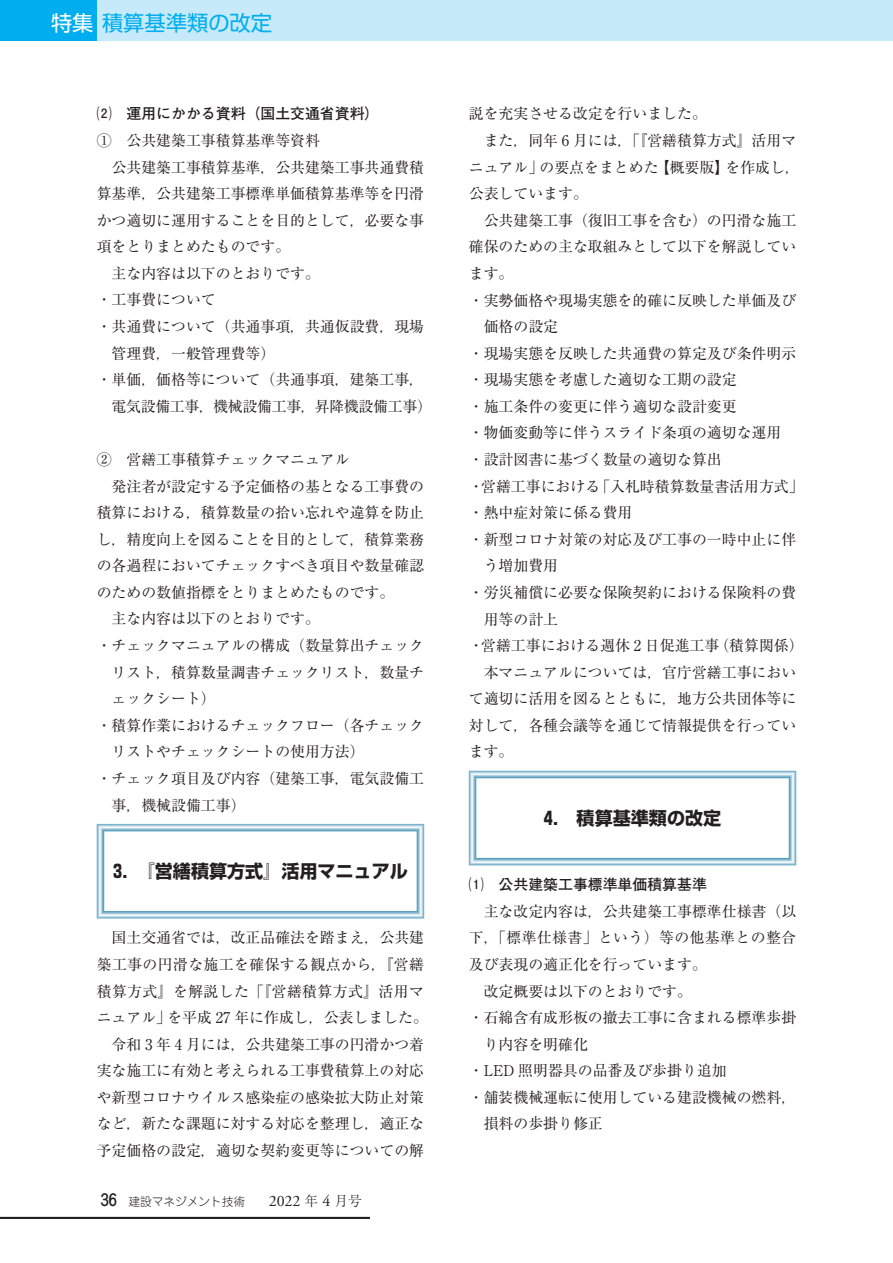
<style>
.page{position:relative;width:893px;height:1263px;background:#fff}
.page>*{position:absolute;margin:0;border:0;box-sizing:border-box;transform-origin:0 0}
.t1{font:21.3px "Shin Go Pr 6 N";color:#00aeef}
.t2{font:700 18px "Shin Go Pr 6 N";color:#231f20}
.本文_14Q{font:14.85px/26.5px "Ryumin Pr 6 N";color:#231f20;text-align:justify}
.本文_問答1{font:14.85px/26.5px "Ryumin Pr 6 N";color:#231f20}
.本文_14Q-2{font:14.85px/26.5px "Ryumin Pr 6 N";letter-spacing:.025em;color:#231f20}
.中見出し__1___太ゴ_前アキ{font:700 14.85px "Futo Go B101 Pr 6 N";color:#231f20}
.小見出し__など_前アキ{font:14.85px "Ryumin Pr 6 N";color:#231f20}
.中見出し__1___太ゴ{font:700 14.85px "Futo Go B101 Pr 6 N";color:#231f20}
.小見出し__など{font:14.85px "Ryumin Pr 6 N";color:#231f20}
.t3{font:300 11.7px "Jun 101 Pro";color:#231f20}
.s1{color:#fff}
.s2{font-family:"Jun 34 Pro";font-weight:500;font-size:15.9px}
.s3{font-family:"Adobe Garamond Pro";font-weight:400;font-size:15.9px}
.s4{font-family:"Ryumin Pr 6 N";font-size:13.8px}
</style>
<div class="page">
<div style="left:0;top:0;width:98px;height:40px;background:#00aeef"></div>
<div style="left:98px;top:0;width:795px;height:40px;background:#c6eafa"></div>
<svg style="left:97px;top:824px;width:327px;height:94px"></svg>
<svg style="left:469px;top:771px;width:327px;height:94px"></svg>
<hr style="left:0;top:1217px;width:370px;height:2px;background:#231f20">
<h1 class="t1" style="left:51px;top:6px;width:223px"><span class="s1">特集</span>積算基準類の改定</h1>
<p class="中見出し__1___太ゴ_前アキ" style="left:97px;top:102px;width:284px">⑵　運用にかかる資料（国土交通省資料）</p>
<p class="小見出し__など" style="left:97px;top:129px;width:225px">①　公共建築工事積算基準等資料</p>
<p class="本文_14Q" style="left:97px;top:153px;width:329px;text-indent:15px">公共建築工事積算基準，公共建築工事共通費積算基準，公共建築工事標準単価積算基準等を円滑かつ適切に運用することを目的として，必要な事項をとりまとめたものです。</p>
<p class="本文_14Q" style="left:112px;top:259px;width:210px">主な内容は以下のとおりです。</p>
<p class="本文_問答1" style="left:97px;top:286px;width:121px">・工事費について</p>
<p class="本文_問答1" style="left:112px;top:312px;width:314px;text-indent:-15px">・共通費について（共通事項，共通仮設費，現場管理費，一般管理費等）</p>
<p class="本文_問答1" style="left:111px;top:366px;width:322px;text-indent:-15px">・単価，価格等について（共通事項，建築工事，電気設備工事，機械設備工事，昇降機設備工事）</p>
<p class="小見出し__など_前アキ" style="left:97px;top:448px;width:254px">②　営繕工事積算チェックマニュアル</p>
<p class="本文_14Q" style="left:97px;top:472px;width:329px;text-indent:15px">発注者が設定する予定価格の基となる工事費の積算における，積算数量の拾い忘れや違算を防止し，精度向上を図ることを目的として，積算業務の各過程においてチェックすべき項目や数量確認のための数値指標をとりまとめたものです。</p>
<p class="本文_14Q" style="left:112px;top:605px;width:210px">主な内容は以下のとおりです。</p>
<p class="本文_問答1" style="left:112px;top:631px;width:314px;text-align:justify;text-indent:-15px">・チェックマニュアルの構成（数量算出チェックリスト，積算数量調書チェックリスト，数量チェックシート）</p>
<p class="本文_問答1" style="left:112px;top:711px;width:314px;text-indent:-15px">・積算作業におけるチェックフロー（各チェックリストやチェックシートの使用方法）</p>
<p class="本文_問答1" style="left:112px;top:764px;width:314px;text-indent:-15px">・チェック項目及び内容（建築工事，電気設備工事，機械設備工事）</p>
<p class="t2" style="left:113px;top:857px;width:296px">3.　『営繕積算方式』活用マニュアル</p>
<p class="本文_14Q-2" style="left:97px;top:924px;width:333px;text-indent:15px">国土交通省では，改正品確法を踏まえ，公共建築工事の円滑な施工を確保する観点から，『営繕積算方式』を解説した「『営繕積算方式』活用マニュアル」を平成 27 年に作成し，公表しました。</p>
<p class="本文_14Q" style="left:97px;top:1030px;width:329px;text-indent:15px">令和 3 年 4 月には，公共建築工事の円滑かつ着実な施工に有効と考えられる工事費積算上の対応や新型コロナウイルス感染症の感染拡大防止対策など，新たな課題に対する対応を整理し，適正な予定価格の設定，適切な契約変更等についての解</p>
<p class="t3" style="left:101px;top:1192px;width:262px"><span class="s2">36</span> 建設マネジメント技術　　<span class="s3">2022</span> <span class="s4">年</span> <span class="s3">4</span> <span class="s4">月号</span></p>
<p class="本文_14Q" style="left:469px;top:100px;width:240px">説を充実させる改定を行いました。</p>
<p class="本文_14Q" style="left:469px;top:126px;width:333px;text-align:left;text-indent:15px">また，同年 6 月には，「『営繕積算方式』活用マニュアル」の要点をまとめた【概要版】を作成し，公表しています。</p>
<p class="本文_14Q" style="left:469px;top:206px;width:329px;text-indent:15px">公共建築工事（復旧工事を含む）の円滑な施工確保のための主な取組みとして以下を解説しています。</p>
<p class="本文_問答1" style="left:484px;top:286px;width:314px;text-indent:-15px">・実勢価格や現場実態を的確に反映した単価及び価格の設定</p>
<p class="本文_問答1" style="left:469px;top:339px;width:329px">・現場実態を反映した共通費の算定及び条件明示</p>
<p class="本文_問答1" style="left:469px;top:366px;width:269px">・現場実態を考慮した適切な工期の設定</p>
<p class="本文_問答1" style="left:469px;top:392px;width:269px">・施工条件の変更に伴う適切な設計変更</p>
<p class="本文_問答1" style="left:469px;top:419px;width:314px">・物価変動等に伴うスライド条項の適切な運用</p>
<p class="本文_問答1" style="left:469px;top:445px;width:254px">・設計図書に基づく数量の適切な算出</p>
<p class="本文_問答1" style="left:469px;top:472px;width:336px">・営繕工事における「入札時積算数量書活用方式」</p>
<p class="本文_問答1" style="left:469px;top:498px;width:165px">・熱中症対策に係る費用</p>
<p class="本文_問答1" style="left:484px;top:525px;width:314px;text-indent:-15px">・新型コロナ対策の対応及び工事の一時中止に伴う増加費用</p>
<p class="本文_問答1" style="left:484px;top:578px;width:314px;text-indent:-15px">・労災補償に必要な保険契約における保険料の費用等の計上</p>
<p class="本文_問答1" style="left:469px;top:631px;width:336px">・営繕工事における週休 2 日促進工事（積算関係）</p>
<p class="本文_14Q" style="left:469px;top:658px;width:329px;text-indent:15px">本マニュアルについては，官庁営繕工事において適切に活用を図るとともに，地方公共団体等に対して，各種会議等を通じて情報提供を行っています。</p>
<p class="t2" style="left:544px;top:804px;width:179px">4.　積算基準類の改定</p>
<p class="中見出し__1___太ゴ" style="left:469px;top:873px;width:240px">⑴　公共建築工事標準単価積算基準</p>
<p class="本文_14Q" style="left:469px;top:897px;width:329px;text-indent:15px">主な改定内容は，公共建築工事標準仕様書（以下，「標準仕様書」という）等の他基準との整合及び表現の適正化を行っています。</p>
<p class="本文_14Q" style="left:484px;top:977px;width:210px">改定概要は以下のとおりです。</p>
<p class="本文_問答1" style="left:484px;top:1003px;width:314px;text-indent:-15px">・石綿含有成形板の撤去工事に含まれる標準歩掛り内容を明確化</p>
<p class="本文_問答1" style="left:469px;top:1057px;width:259px">・LED 照明器具の品番及び歩掛り追加</p>
<p class="本文_問答1" style="left:484px;top:1083px;width:314px;text-indent:-15px">・舗装機械運転に使用している建設機械の燃料，損料の歩掛り修正</p>
</div>
